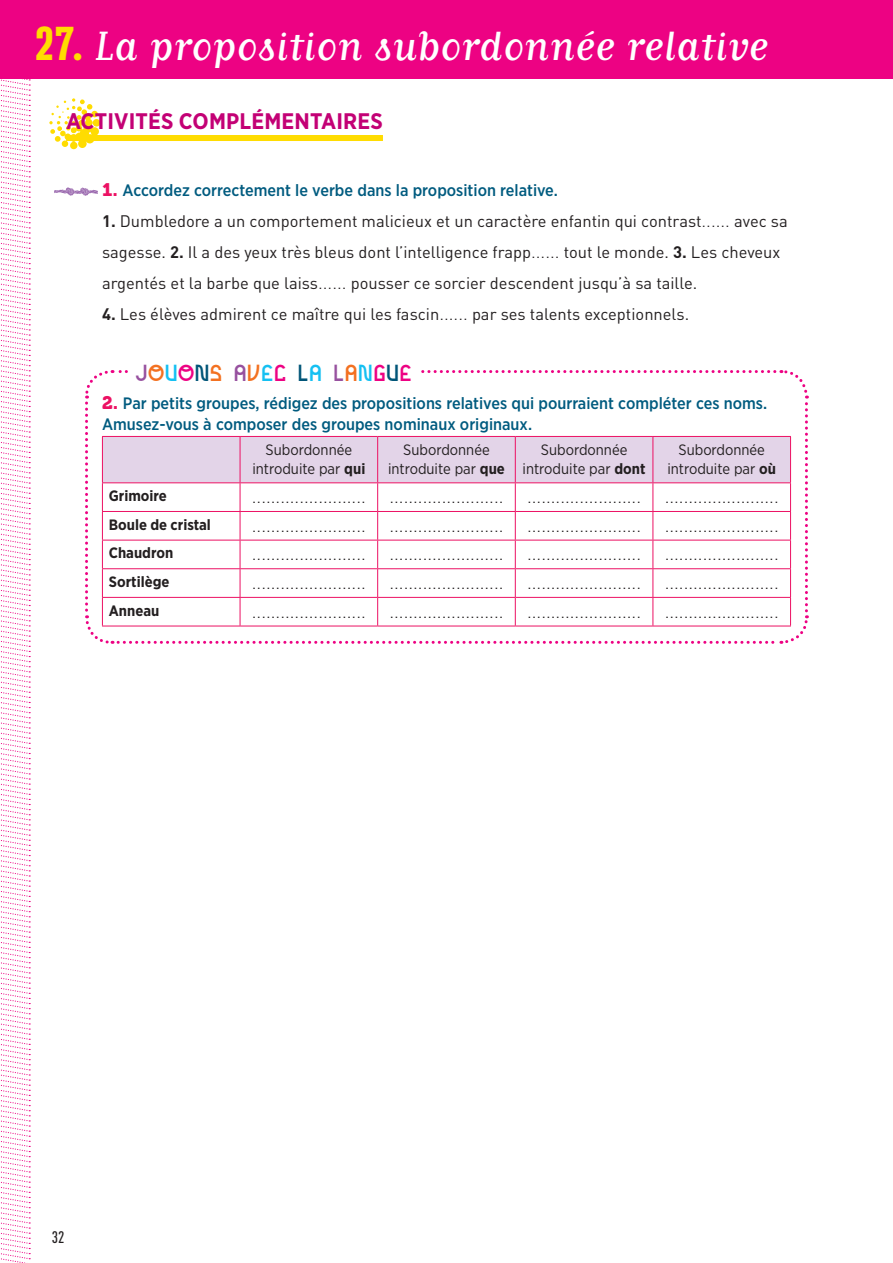
<style>
.page{position:relative;width:893px;height:1263px;background:#fff}
.page>*{position:absolute;margin:0;border:0;box-sizing:border-box;transform-origin:0 0}
.t1{font:75px "Dingbats 2 Circles Crosses OT";color:#ffdc01}
.Titre_page{font:48px "Matrix Script";letter-spacing:.005em;color:#fff}
._000_FICHES_titres_r{font:700 22.5px "Gotham Narrow";letter-spacing:.01em;color:#c30175}
.t2{font:21px "VTF Gulax regular";letter-spacing:.025em;color:#f37121}
.Texte___2_mm{font:300 18px "DIN Pro";color:#231f20}
.Texte___2_mm-2{font:16.5px "DIN Pro";color:#231f20}
.Consigne{font:500 16.5px/21px "Gotham Narrow";color:#005b7f}
.Texte___1_2{font:16.5px "DIN Pro";color:#231f20}
.t3{font:500 condensed 16.5px "DIN Pro";color:#231f20}
.Tableau{font:15px/19.5px "Gotham Narrow";color:#231f20;text-align:center}
.Tableau-2{font:700 15px "Gotham Narrow";color:#231f20}
.s1{font-family:"Hydra Pro";font-weight:700;color:#ffdc01}
.s2{font-family:"Museo 900";font-weight:400;font-size:18px;color:#ec1163}
.s3{font-weight:700}
.s4{font-weight:300;font-size:18px}
.s5{color:#97519f}
.s6{color:#15c0f2}
.s7{color:#ed0283}
.s8{color:#005578}
</style>
<div class="page">
<div style="left:0;top:0;width:893px;height:79px;background:#ed0283"></div>
<svg style="left:1px;top:79px;width:29px;height:1184px"></svg>
<svg style="left:85px;top:370px;width:724px;height:274px"></svg>
<hr style="left:102px;top:626px;width:138px;height:1px;background:#ec1163">
<hr style="left:240px;top:626px;width:138px;height:1px;background:#ec1163">
<hr style="left:378px;top:626px;width:137px;height:1px;background:#ec1163">
<hr style="left:515px;top:626px;width:138px;height:1px;background:#ec1163">
<hr style="left:653px;top:626px;width:138px;height:1px;background:#ec1163">
<div style="left:66px;top:135px;width:317px;height:6px;background:#ffdc01"></div>
<svg style="left:54px;top:187px;width:44px;height:9px"></svg>
<p class="Titre_page" style="left:34px;top:22px;width:736px"><span class="s1">27.</span> La proposition subordonnée relative</p>
<p class="t1" style="left:44px;top:97px;width:64px">●</p>
<p class="_000_FICHES_titres_r" style="left:66px;top:107px;width:318px">ACTIVITÉS COMPLÉMENTAIRES</p>
<p class="Consigne" style="left:102px;top:180px;width:457px"><span class="s2">1.</span> Accordez correctement le verbe dans la proposition relative.</p>
<p class="Texte___1_2" style="left:102px;top:208px;width:687px"><span class="s3">1.</span> Dumbledore a un comportement malicieux et un caractère enfantin qui contrast<span class="s4">......</span> avec sa</p>
<p class="Texte___2_mm-2" style="left:102px;top:239px;width:680px">sagesse. <span class="s3">2.</span> Il a des yeux très bleus dont l’intelligence frapp<span class="s4">......</span> tout le monde. <span class="s3">3.</span> Les cheveux</p>
<p class="Texte___2_mm-2" style="left:102px;top:270px;width:597px">argentés et la barbe que laiss<span class="s4">......</span> pousser ce sorcier descendent jusqu’à sa taille.</p>
<p class="Texte___2_mm-2" style="left:102px;top:301px;width:589px"><span class="s3">4.</span> Les élèves admirent ce maître qui les fascin<span class="s4">......</span> par ses talents exceptionnels.</p>
<p class="t2" style="left:135px;top:358px;width:278px"><span class="s5">J</span>O<span class="s6">U</span><span class="s7">O</span><span class="s8">N</span>S <span class="s5">A</span>V<span class="s6">E</span><span class="s7">C</span> <span class="s8">L</span><span class="s6">A</span> <span class="s5">L</span>A<span class="s6">N</span><span class="s7">G</span><span class="s8">U</span><span class="s7">E</span></p>
<p class="Consigne" style="left:102px;top:392px;width:667px"><span class="s2">2.</span> Par petits groupes, rédigez des propositions relatives qui pourraient compléter ces noms.<br>Amusez-vous à composer des groupes nominaux originaux.</p>
<p class="Tableau" style="left:252px;top:439px;width:114px">Subordonnée introduite par <span class="s3">qui</span></p>
<p class="Tableau" style="left:388px;top:439px;width:118px">Subordonnée introduite par <span class="s3">que</span></p>
<p class="Tableau" style="left:523px;top:439px;width:125px">Subordonnée introduite par <span class="s3">dont</span></p>
<p class="Tableau" style="left:667px;top:439px;width:110px">Subordonnée introduite par <span class="s3">où</span></p>
<p class="Tableau-2" style="left:109px;top:486px;width:60px">Grimoire</p>
<p class="Texte___2_mm" style="left:252px;top:483px;width:116px">........................</p>
<p class="Texte___2_mm" style="left:389px;top:483px;width:116px">........................</p>
<p class="Texte___2_mm" style="left:527px;top:483px;width:116px">........................</p>
<p class="Texte___2_mm" style="left:665px;top:483px;width:116px">........................</p>
<p class="Tableau-2" style="left:109px;top:515px;width:104px">Boule de cristal</p>
<p class="Texte___2_mm" style="left:252px;top:511px;width:116px">........................</p>
<p class="Texte___2_mm" style="left:389px;top:511px;width:116px">........................</p>
<p class="Texte___2_mm" style="left:527px;top:511px;width:116px">........................</p>
<p class="Texte___2_mm" style="left:665px;top:511px;width:116px">........................</p>
<p class="Tableau-2" style="left:109px;top:544px;width:66px">Chaudron</p>
<p class="Texte___2_mm" style="left:252px;top:540px;width:116px">........................</p>
<p class="Texte___2_mm" style="left:389px;top:540px;width:116px">........................</p>
<p class="Texte___2_mm" style="left:527px;top:540px;width:116px">........................</p>
<p class="Texte___2_mm" style="left:665px;top:540px;width:116px">........................</p>
<p class="Tableau-2" style="left:109px;top:572px;width:62px">Sortilège</p>
<p class="Texte___2_mm" style="left:252px;top:568px;width:116px">........................</p>
<p class="Texte___2_mm" style="left:389px;top:568px;width:116px">........................</p>
<p class="Texte___2_mm" style="left:527px;top:568px;width:116px">........................</p>
<p class="Texte___2_mm" style="left:665px;top:568px;width:116px">........................</p>
<p class="Tableau-2" style="left:109px;top:601px;width:52px">Anneau</p>
<p class="Texte___2_mm" style="left:252px;top:597px;width:116px">........................</p>
<p class="Texte___2_mm" style="left:389px;top:597px;width:116px">........................</p>
<p class="Texte___2_mm" style="left:527px;top:597px;width:116px">........................</p>
<p class="Texte___2_mm" style="left:665px;top:597px;width:116px">........................</p>
<p class="t3" style="left:52px;top:1225px;width:14px">32</p>
</div>
